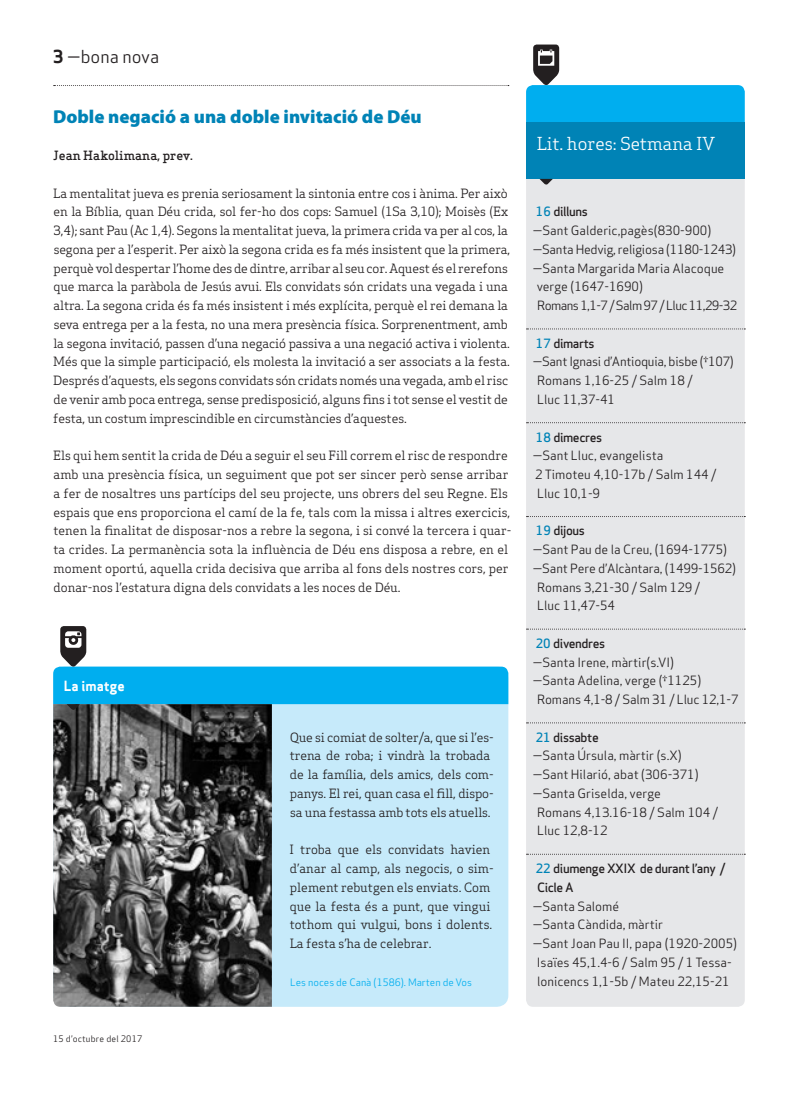
<style>
.page{position:relative;width:798px;height:1099px;background:#fff}
.page>*{position:absolute;margin:0;border:0;box-sizing:border-box;transform-origin:0 0}
.Titular_Petit{font:900 18.75px "Myriad Pro";color:#0083b6}
.Subtitol_Secció{font:17.5px "Apex Serif";color:#fff}
.Capçalera{font:17.5px "Apex Sans Book T";color:#231f20}
.Titular_Secció_Petit{font:13.75px "Apex Sans Bold T";color:#fff}
.Text_General{font:12.5px/18.8px "Apex Serif";letter-spacing:-.01em;color:#231f20}
.Text_General-2{font:12.5px/18.8px "Apex Sans Book T";color:#231f20}
.Text_General-3{font:12.5px/18.8px "Apex Sans Medium T";letter-spacing:-.03em;color:#231f20}
.Text_General-4{font:12.5px "Apex Sans Book T";letter-spacing:-.02em;color:#231f20}
.Text_General-5{font:12.5px "Apex Sans Book T";letter-spacing:-.045em;color:#231f20}
.Autors{font:500 12.5px "Apex Serif";color:#231f20}
.Credit_La_Imatge{font:10px "Apex Sans Book T";color:#00aeef}
.Data_Peu{font:8.75px "Apex Sans Book T";letter-spacing:.02em;color:#231f20}
.s1{font-family:"Apex Sans Bold T"}
.s2{color:#0083b6}
</style>
<div class="page">
<svg style="left:54px;top:85px;width:454px;height:1px"></svg>
<div style="left:526px;top:179px;width:218px;height:827px;background:#e6e7e9"></div>
<svg style="left:526px;top:328px;width:219px;height:1px"></svg>
<svg style="left:526px;top:422px;width:219px;height:1px"></svg>
<svg style="left:526px;top:516px;width:219px;height:1px"></svg>
<svg style="left:526px;top:628px;width:219px;height:1px"></svg>
<svg style="left:526px;top:722px;width:219px;height:1px"></svg>
<svg style="left:526px;top:853px;width:219px;height:1px"></svg>
<svg style="left:526px;top:45px;width:218px;height:78px"></svg>
<div style="left:526px;top:123px;width:218px;height:56px;background:#0083b6"></div>
<svg style="left:539px;top:179px;width:13px;height:6px"></svg>
<div style="left:53px;top:666px;width:455px;height:340px;background:#c6eafa;border-radius:11px"></div>
<img style="left:53px;top:710px;width:219px;height:296px">
<svg style="left:53px;top:626px;width:455px;height:84px"></svg>
<p class="Capçalera" style="left:53px;top:46px;width:107px"><span class="s1">3</span> —bona nova</p>
<p class="Titular_Petit" style="left:53px;top:104px;width:370px">Doble negació a una doble invitació de Déu</p>
<p class="Autors" style="left:53px;top:148px;width:141px">Jean Hakolimana, prev.</p>
<p class="Text_General" style="left:53px;top:183px;width:458px">La mentalitat jueva es prenia seriosament la sintonia entre cos i ànima. Per això en la Bíblia, quan Déu crida, sol fer-ho dos cops: Samuel (1Sa 3,10); Moisès (Ex 3,4); sant Pau (Ac 1,4). Segons la mentalitat jueva, la primera crida va per al cos, la segona per a l’esperit. Per això la segona crida es fa més insistent que la primera, perquè vol despertar l’home des de dintre, arribar al seu cor. Aquest és el rerefons que marca la paràbola de Jesús avui. Els convidats són cridats una vegada i una altra. La segona crida és fa més insistent i més explícita, perquè el rei demana la seva entrega per a la festa, no una mera presència física. Sorprenentment, amb la segona invitació, passen d’una negació passiva a una negació activa i violenta.<br>Més que la simple participació, els molesta la invitació a ser associats a la festa.<br>Després d’aquests, els segons convidats són cridats només una vegada, amb el risc de venir amb poca entrega, sense predisposició, alguns fins i tot sense el vestit de festa, un costum imprescindible en circumstàncies d’aquestes.</p>
<p class="Text_General" style="left:53px;top:446px;width:459px">Els qui hem sentit la crida de Déu a seguir el seu Fill correm el risc de respondre amb una presència física, un seguiment que pot ser sincer però sense arribar a fer de nosaltres uns partícips del seu projecte, uns obrers del seu Regne. Els espais que ens proporciona el camí de la fe, tals com la missa i altres exercicis, tenen la finalitat de disposar-nos a rebre la segona, i si convé la tercera i quar&shy;ta crides. La permanència sota la influència de Déu ens disposa a rebre, en el moment oportú, aquella crida decisiva que arriba al fons dels nostres cors, per donar-nos l’estatura digna dels convidats a les noces de Déu.</p>
<p class="Titular_Secció_Petit" style="left:64px;top:677px;width:62px">La imatge</p>
<p class="Data_Peu" style="left:53px;top:1032px;width:91px">15 d’octubre del 2017</p>
<p class="Text_General" style="left:290px;top:727px;width:205px">Que si comiat de solter/a, que si l’es&shy;trena de roba; i vindrà la trobada de la família, dels amics, dels com&shy;panys. El rei, quan casa el fill, dispo&shy;sa una festassa amb tots els atuells.</p>
<p class="Text_General" style="left:289px;top:840px;width:205px">I troba que els convidats havien d’anar al camp, als negocis, o sim&shy;plement rebutgen els enviats. Com que la festa és a punt, que vingui tothom qui vulgui, bons i dolents.<br>La festa s’ha de celebrar.</p>
<p class="Credit_La_Imatge" style="left:290px;top:975px;width:183px">Les noces de Canà (1586). Marten de Vos</p>
<p class="Subtitol_Secció" style="left:536px;top:133px;width:180px">Lit. hores: Setmana IV</p>
<p class="Text_General-3" style="left:535px;top:202px;width:54px"><span class="s2">16</span> dilluns</p>
<p class="Text_General-2" style="left:532px;top:221px;width:180px">—Sant Galderic,pagès(830-900)</p>
<p class="Text_General-4" style="left:532px;top:241px;width:205px">—Santa Hedvig, religiosa (1180-1243)</p>
<p class="Text_General-2" style="left:536px;top:258px;width:189px;text-indent:-4px">—Santa Margarida Maria Alacoque verge (1647-1690)</p>
<p class="Text_General-5" style="left:537px;top:297px;width:202px">Romans 1,1-7 / Salm 97 / Lluc 11,29-32</p>
<p class="Text_General-3" style="left:535px;top:333px;width:60px"><span class="s2">17</span> dimarts</p>
<p class="Text_General-4" style="left:532px;top:354px;width:202px">—Sant Ignasi d’Antioquia, bisbe (†107)</p>
<p class="Text_General-2" style="left:537px;top:371px;width:157px">Romans 1,16-25 / Salm 18 /</p>
<p class="Text_General-2" style="left:537px;top:390px;width:79px">Lluc 11,37-41</p>
<p class="Text_General-3" style="left:535px;top:427px;width:68px"><span class="s2">18</span> dimecres</p>
<p class="Text_General-2" style="left:532px;top:446px;width:132px">—Sant Lluc, evangelista</p>
<p class="Text_General-2" style="left:535px;top:465px;width:183px">2 Timoteu 4,10-17b / Salm 144 /<br>Lluc 10,1-9</p>
<p class="Text_General-3" style="left:535px;top:521px;width:51px"><span class="s2">19</span> dijous</p>
<p class="Text_General-2" style="left:532px;top:540px;width:196px">—Sant Pau de la Creu, (1694-1775)</p>
<p class="Text_General-2" style="left:532px;top:558px;width:205px">—Sant Pere d’Alcàntara, (1499-1562)</p>
<p class="Text_General-2" style="left:537px;top:577px;width:164px">Romans 3,21-30 / Salm 129 /</p>
<p class="Text_General-2" style="left:537px;top:596px;width:79px">Lluc 11,47-54</p>
<p class="Text_General-3" style="left:535px;top:633px;width:71px"><span class="s2">20</span> divendres</p>
<p class="Text_General-2" style="left:532px;top:652px;width:143px">—Santa Irene, màrtir(s.VI)</p>
<p class="Text_General-2" style="left:532px;top:671px;width:170px">—Santa Adelina, verge (†1125)</p>
<p class="Text_General-2" style="left:537px;top:690px;width:203px">Romans 4,1-8 / Salm 31 / Lluc 12,1-7</p>
<p class="Text_General-3" style="left:535px;top:727px;width:64px"><span class="s2">21</span> dissabte</p>
<p class="Text_General-2" style="left:532px;top:746px;width:150px">—Santa Úrsula, màrtir (s.X)</p>
<p class="Text_General-2" style="left:532px;top:765px;width:167px">—Sant Hilarió, abat (306-371)</p>
<p class="Text_General-2" style="left:532px;top:783px;width:130px">—Santa Griselda, verge</p>
<p class="Text_General-2" style="left:537px;top:802px;width:182px">Romans 4,13.16-18 / Salm 104 /<br>Lluc 12,8-12</p>
<p class="Text_General-3" style="left:535px;top:858px;width:191px"><span class="s2">22</span> diumenge XXIX de durant l’any /<br>Cicle A</p>
<p class="Text_General-2" style="left:532px;top:896px;width:88px">—Santa Salomé</p>
<p class="Text_General-2" style="left:532px;top:915px;width:132px">—Santa Càndida, màrtir</p>
<p class="Text_General-2" style="left:532px;top:933px;width:206px">—Sant Joan Pau II, papa (1920-2005)</p>
<p class="Text_General-2" style="left:536px;top:952px;width:196px">Isaïes 45,1.4-6 / Salm 95 / 1 Tessa&shy;lonicencs 1,1-5b / Mateu 22,15-21</p>
</div>
